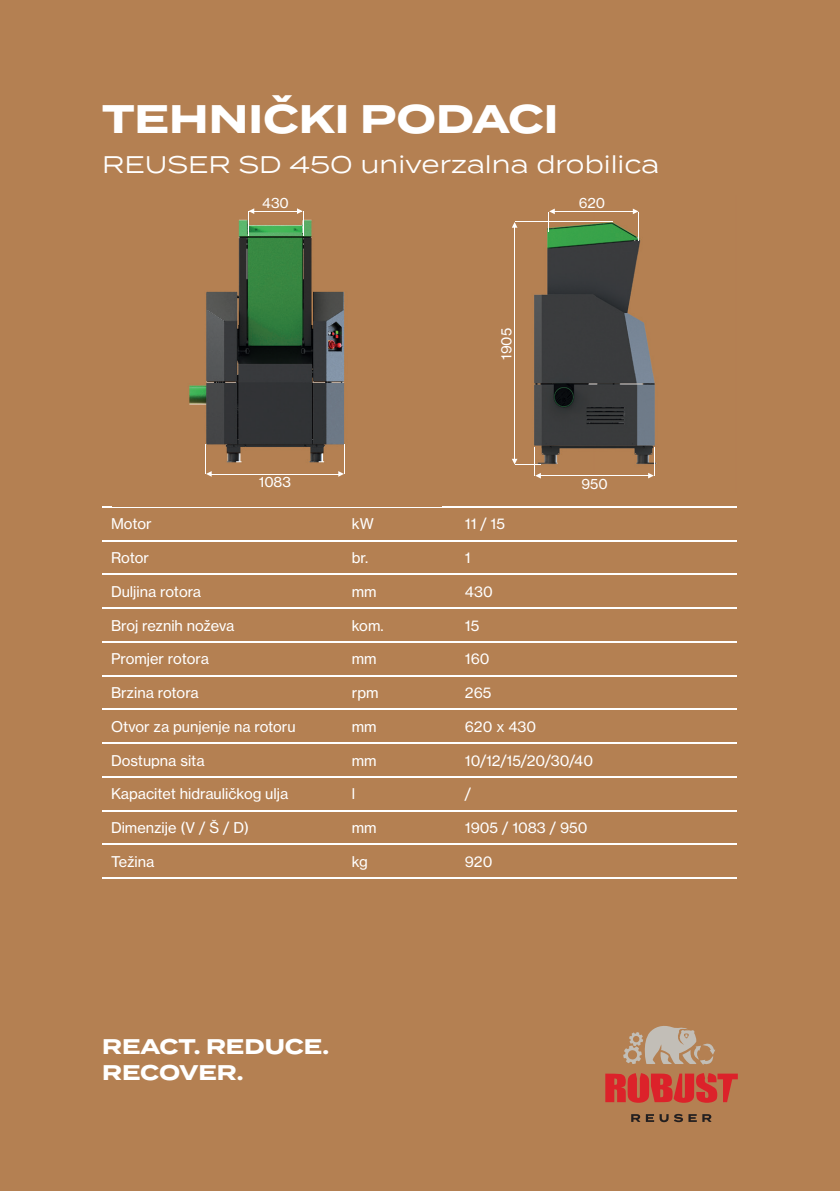
<style>
.page{position:relative;width:840px;height:1191px;background:#fff}
.page>*{position:absolute;margin:0;border:0;box-sizing:border-box;transform-origin:0 0}
.t1{font:700 39.8px "Termina";color:#fff}
.t2{font:24px "Termina";color:#fff}
.t3{font:700 21.2px/26.6px "Termina";color:#fff}
.t4{font:14.6px "N Haas Grotesk TX Pro 55 Rg";color:#fff}
.t5{font:14px "N Haas Grotesk TX Pro 55 Rg";color:#fff}
</style>
<div class="page">
<div style="left:0;top:0;width:839px;height:1191px;background:#b48052"></div>
<hr style="left:102px;top:506px;width:241px;height:1px;background:#fff">
<hr style="left:343px;top:506px;width:113px;height:1px;background:#fff">
<hr style="left:456px;top:506px;width:280px;height:1px;background:#fff">
<hr style="left:102px;top:540px;width:241px;height:1px;background:#fff">
<hr style="left:343px;top:540px;width:113px;height:1px;background:#fff">
<hr style="left:456px;top:540px;width:280px;height:1px;background:#fff">
<hr style="left:102px;top:574px;width:241px;height:1px;background:#fff">
<hr style="left:343px;top:574px;width:113px;height:1px;background:#fff">
<hr style="left:456px;top:574px;width:280px;height:1px;background:#fff">
<hr style="left:102px;top:607px;width:241px;height:1px;background:#fff">
<hr style="left:343px;top:607px;width:113px;height:1px;background:#fff">
<hr style="left:456px;top:607px;width:280px;height:1px;background:#fff">
<hr style="left:102px;top:641px;width:241px;height:1px;background:#fff">
<hr style="left:343px;top:641px;width:113px;height:1px;background:#fff">
<hr style="left:456px;top:641px;width:280px;height:1px;background:#fff">
<hr style="left:102px;top:675px;width:241px;height:1px;background:#fff">
<hr style="left:343px;top:675px;width:113px;height:1px;background:#fff">
<hr style="left:456px;top:675px;width:280px;height:1px;background:#fff">
<hr style="left:102px;top:709px;width:241px;height:1px;background:#fff">
<hr style="left:343px;top:709px;width:113px;height:1px;background:#fff">
<hr style="left:456px;top:709px;width:280px;height:1px;background:#fff">
<hr style="left:102px;top:742px;width:241px;height:1px;background:#fff">
<hr style="left:343px;top:742px;width:113px;height:1px;background:#fff">
<hr style="left:456px;top:742px;width:280px;height:1px;background:#fff">
<hr style="left:102px;top:776px;width:241px;height:1px;background:#fff">
<hr style="left:343px;top:776px;width:113px;height:1px;background:#fff">
<hr style="left:456px;top:776px;width:280px;height:1px;background:#fff">
<hr style="left:102px;top:810px;width:241px;height:1px;background:#fff">
<hr style="left:343px;top:810px;width:113px;height:1px;background:#fff">
<hr style="left:456px;top:810px;width:280px;height:1px;background:#fff">
<hr style="left:102px;top:843px;width:241px;height:2px;background:#fff">
<hr style="left:343px;top:843px;width:113px;height:2px;background:#fff">
<hr style="left:456px;top:843px;width:280px;height:2px;background:#fff">
<hr style="left:102px;top:877px;width:241px;height:1px;background:#fff">
<hr style="left:343px;top:877px;width:113px;height:1px;background:#fff">
<hr style="left:456px;top:877px;width:280px;height:1px;background:#fff">
<svg style="left:623px;top:1026px;width:92px;height:39px"></svg>
<svg style="left:631px;top:1113px;width:80px;height:9px"></svg>
<svg style="left:605px;top:1073px;width:132px;height:29px"></svg>
<img style="left:517px;top:208px;width:140px;height:271px">
<img style="left:189px;top:208px;width:156px;height:269px">
<hr style="left:210px;top:473px;width:129px;height:1px;background:#fff">
<svg style="left:338px;top:444px;width:7px;height:33px"></svg>
<svg style="left:205px;top:444px;width:6px;height:33px"></svg>
<hr style="left:514px;top:221px;width:98px;height:1px;background:#fff">
<hr style="left:514px;top:226px;width:1px;height:236px;background:#fff">
<svg style="left:512px;top:222px;width:5px;height:6px"></svg>
<hr style="left:538px;top:475px;width:111px;height:1px;background:#fff">
<svg style="left:512px;top:447px;width:28px;height:31px"></svg>
<svg style="left:647px;top:447px;width:7px;height:31px"></svg>
<hr style="left:249px;top:211px;width:52px;height:1px;background:#fff">
<svg style="left:297px;top:208px;width:6px;height:28px"></svg>
<svg style="left:248px;top:208px;width:6px;height:28px"></svg>
<hr style="left:550px;top:211px;width:84px;height:1px;background:#fff">
<svg style="left:548px;top:208px;width:6px;height:23px"></svg>
<svg style="left:632px;top:208px;width:7px;height:32px"></svg>
<h1 class="t1" style="left:102px;top:89px;width:457px">TEHNIČKI PODACI</h1>
<h2 class="t2" style="left:102px;top:146px;width:558px">REUSER SD 450 univerzalna drobilica</h2>
<p class="t5" style="left:262px;top:194px;width:28px">430</p>
<p class="t5" style="left:578px;top:195px;width:28px">620</p>
<p class="t5" style="left:497px;top:360px;width:33px;rotate:-90deg">1905</p>
<p class="t5" style="left:259px;top:473px;width:34px">1083</p>
<p class="t5" style="left:581px;top:476px;width:28px">950</p>
<p class="t4" style="left:111px;top:515px;width:42px">Motor</p>
<p class="t4" style="left:351px;top:515px;width:24px">kW</p>
<p class="t4" style="left:464px;top:515px;width:42px">11 / 15</p>
<p class="t4" style="left:111px;top:549px;width:39px">Rotor</p>
<p class="t4" style="left:351px;top:549px;width:18px">br.</p>
<p class="t4" style="left:464px;top:549px;width:7px">1</p>
<p class="t4" style="left:111px;top:582px;width:92px">Duljina rotora</p>
<p class="t4" style="left:351px;top:582px;width:26px">mm</p>
<p class="t4" style="left:464px;top:582px;width:29px">430</p>
<p class="t4" style="left:111px;top:616px;width:125px">Broj reznih noževa</p>
<p class="t4" style="left:351px;top:616px;width:33px">kom.</p>
<p class="t4" style="left:464px;top:616px;width:16px">15</p>
<p class="t4" style="left:111px;top:650px;width:99px">Promjer rotora</p>
<p class="t4" style="left:351px;top:650px;width:26px">mm</p>
<p class="t4" style="left:464px;top:650px;width:26px">160</p>
<p class="t4" style="left:111px;top:684px;width:89px">Brzina rotora</p>
<p class="t4" style="left:351px;top:684px;width:28px">rpm</p>
<p class="t4" style="left:464px;top:684px;width:28px">265</p>
<p class="t4" style="left:111px;top:717px;width:186px">Otvor za punjenje na rotoru</p>
<p class="t4" style="left:351px;top:717px;width:26px">mm</p>
<p class="t4" style="left:464px;top:717px;width:73px">620 x 430</p>
<p class="t4" style="left:111px;top:751px;width:95px">Dostupna sita</p>
<p class="t4" style="left:351px;top:751px;width:26px">mm</p>
<p class="t4" style="left:464px;top:751px;width:130px">10/12/15/20/30/40</p>
<p class="t4" style="left:111px;top:785px;width:179px">Kapacitet hidrauličkog ulja</p>
<p class="t4" style="left:351px;top:785px;width:5px">l</p>
<p class="t4" style="left:464px;top:785px;width:8px">/</p>
<p class="t4" style="left:111px;top:819px;width:139px">Dimenzije (V / Š / D)</p>
<p class="t4" style="left:351px;top:819px;width:26px">mm</p>
<p class="t4" style="left:464px;top:819px;width:124px">1905 / 1083 / 950</p>
<p class="t4" style="left:111px;top:852px;width:45px">Težina</p>
<p class="t4" style="left:351px;top:852px;width:18px">kg</p>
<p class="t4" style="left:464px;top:852px;width:29px">920</p>
<h3 class="t3" style="left:102px;top:1033px;width:228px">REACT. REDUCE.<br>RECOVER.</h3>
</div>
